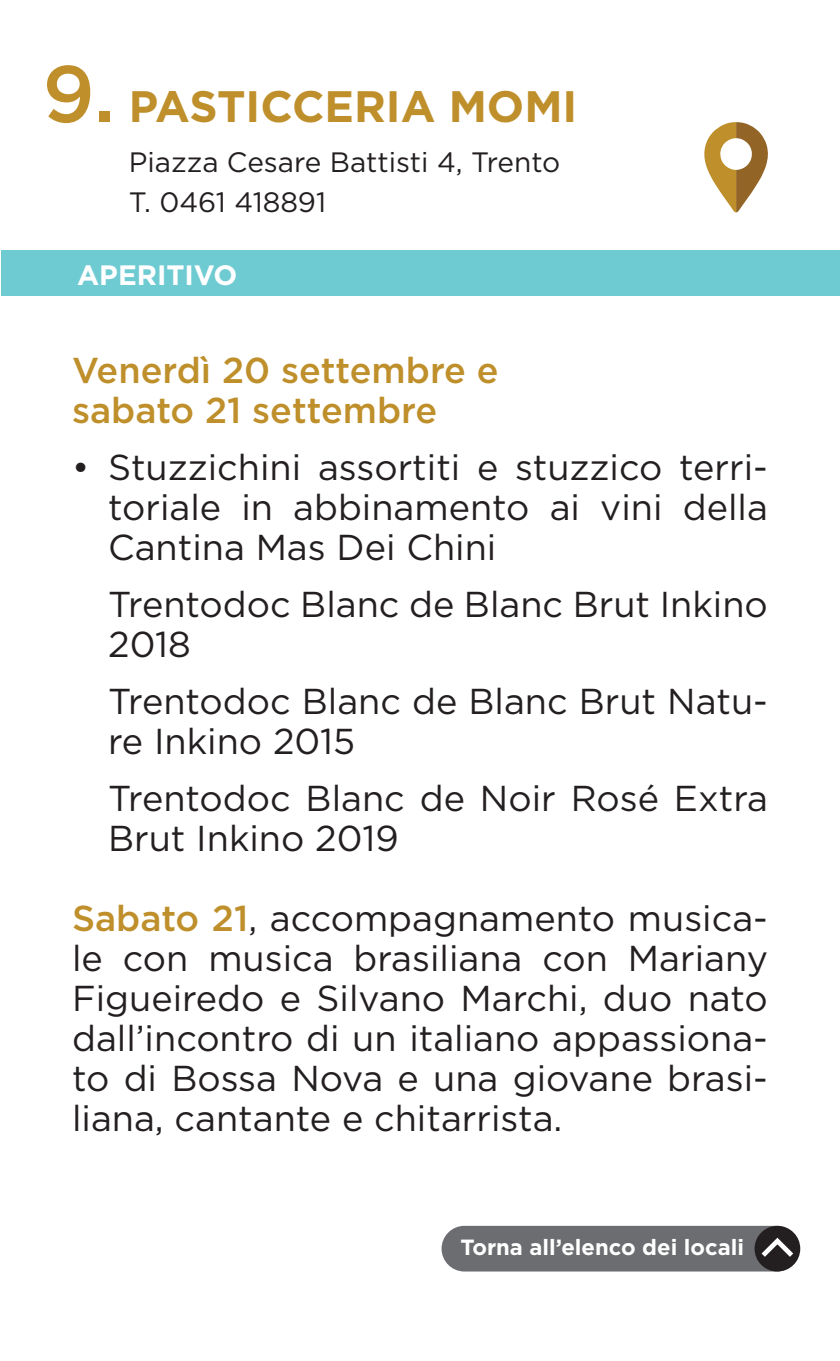
<style>
.page{position:relative;width:840px;height:1361px;background:#fff}
.page>*{position:absolute;margin:0;border:0;box-sizing:border-box;transform-origin:0 0}
.t1{font:500 80px "Gotham";color:#be8f2a}
.t2{font:700 44px "Gotham";color:#be8f2a}
.t3{font:36px/40px "Gotham";color:#231f20}
.t4{font:500 36px/40px "Gotham";color:#be8f2a}
.t5{font:28px "Gotham";color:#231f20}
.t6{font:700 28px "Gotham";color:#fff}
.t7{font:700 22px "Gotham";color:#fff}
.s1{font-weight:500;color:#be8f2a}
</style>
<div class="page">
<svg style="left:704px;top:122px;width:64px;height:90px"></svg>
<div style="left:1px;top:250px;width:838px;height:46px;background:#6fcbd2"></div>
<div style="left:441px;top:1226px;width:357px;height:45px;background:#6c6d70;border-radius:23px"></div>
<div style="left:754px;top:1226px;width:45px;height:45px;background:#231f20;border-radius:50%"></div>
<svg style="left:756px;top:1234px;width:41px;height:27px"></svg>
<p class="t1" style="left:42px;top:48px;width:75px">9.</p>
<p class="t2" style="left:129px;top:81px;width:450px">PASTICCERIA MOMI</p>
<p class="t5" style="left:129px;top:145px;width:433px">Piazza Cesare Battisti 4, Trento</p>
<p class="t5" style="left:129px;top:185px;width:199px">T. 0461 418891</p>
<p class="t6" style="left:77px;top:258px;width:162px">APERITIVO</p>
<p class="t4" style="left:72px;top:349px;width:428px">Venerdì 20 settembre e sabato 21 settembre</p>
<p class="t3" style="left:108px;top:446px;width:661px;text-align:justify;text-indent:-36px">• Stuzzichini assortiti e stuzzico terri&shy;toriale in abbinamento ai vini della Cantina Mas Dei Chini</p>
<p class="t3" style="left:108px;top:583px;width:661px">Trentodoc Blanc de Blanc Brut Inkino<br>2018</p>
<p class="t3" style="left:108px;top:680px;width:661px">Trentodoc Blanc de Blanc Brut Natu&shy;re Inkino 2015</p>
<p class="t3" style="left:108px;top:778px;width:661px">Trentodoc Blanc de Noir Rosé Extra<br>Brut Inkino 2019</p>
<p class="t3" style="left:72px;top:898px;width:697px;text-align:justify"><span class="s1">Sabato 21</span>, accompagnamento musica&shy;le con musica brasiliana con Mariany Figueiredo e Silvano Marchi, duo nato dall’incontro di un italiano appassiona&shy;to di Bossa Nova e una giovane brasi&shy;liana, cantante e chitarrista.</p>
<p class="t7" style="left:460px;top:1234px;width:285px">Torna all’elenco dei locali</p>
</div>
